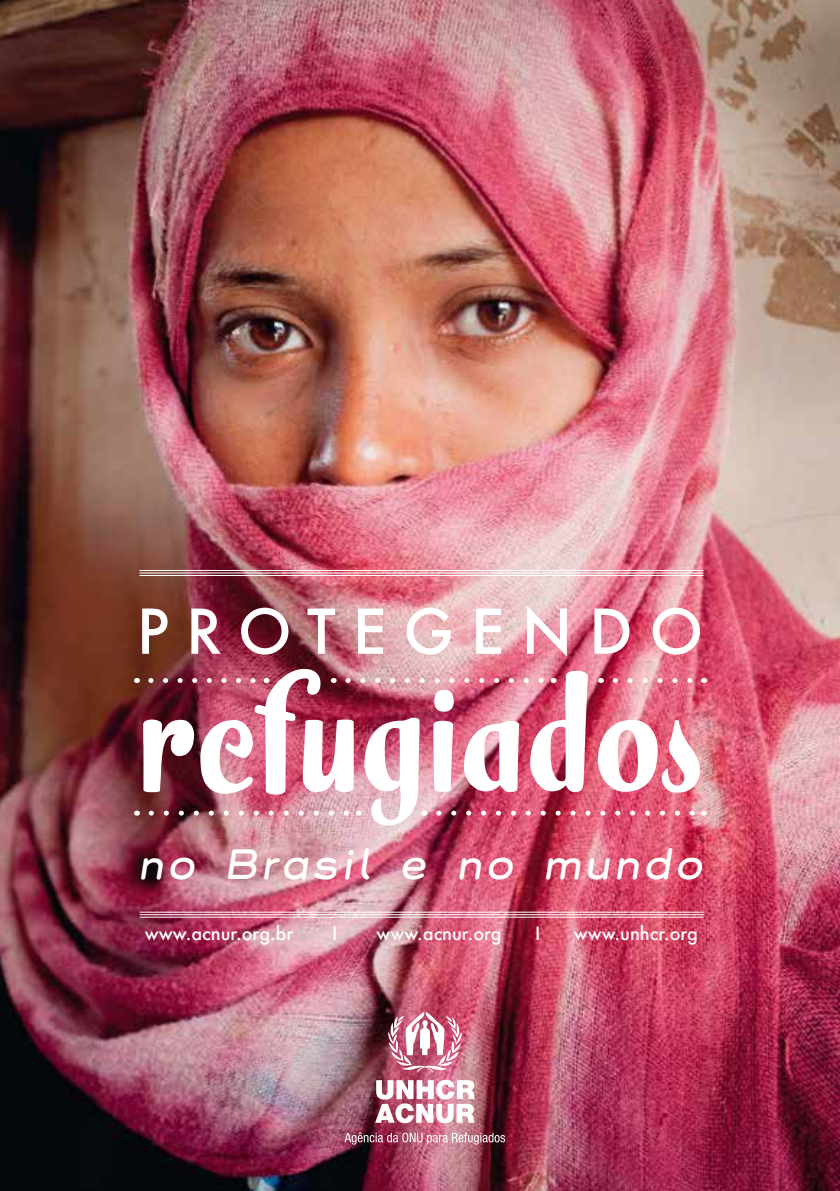
<style>
.page{position:relative;width:840px;height:1191px;background:#fff}
.page>*{position:absolute;margin:0;border:0;box-sizing:border-box;transform-origin:0 0}
.t1{font:148px "Milk Script Alternate";color:#fff}
.t2{font:500 60px "Futura";letter-spacing:.28em;color:#fff}
.t3{font:italic 38px "Grover";letter-spacing:.04em;color:#fff}
.t4{font:500 18px "Futura";color:#fff}
</style>
<div class="page">
<img style="left:0;top:0;width:839px;height:1191px">
<svg style="left:151px;top:810px;width:199px;height:5px"></svg>
<svg style="left:151px;top:678px;width:107px;height:5px"></svg>
<svg style="left:348px;top:678px;width:197px;height:5px"></svg>
<svg style="left:615px;top:678px;width:80px;height:5px"></svg>
<svg style="left:438px;top:810px;width:257px;height:5px"></svg>
<hr style="left:139px;top:911px;width:564px;height:1px;background:#fff">
<hr style="left:139px;top:914px;width:564px;height:1px;background:#fff">
<hr style="left:139px;top:916px;width:564px;height:1px;background:#fff">
<hr style="left:139px;top:570px;width:564px;height:1px;background:#fff">
<hr style="left:139px;top:572px;width:564px;height:1px;background:#fff">
<hr style="left:139px;top:575px;width:564px;height:1px;background:#fff">
<svg style="left:388px;top:1012px;width:73px;height:60px"></svg>
<svg style="left:375px;top:1079px;width:99px;height:44px"></svg>
<svg style="left:344px;top:1132px;width:161px;height:12px;background:#af7485"></svg>
<h2 class="t2" style="left:137px;top:590px;width:567px">PROTEGENDO</h2>
<h1 class="t1" style="left:136px;top:652px;width:568px">refugiados</h1>
<h3 class="t3" style="left:136px;top:839px;width:568px">no Brasil e no mundo</h3>
<p class="t4" style="left:145px;top:921px;width:150px">www.acnur.org.br</p>
<p class="t4" style="left:332px;top:921px;width:7px">I</p>
<p class="t4" style="left:376px;top:921px;width:126px">www.acnur.org</p>
<p class="t4" style="left:535px;top:921px;width:7px">I</p>
<p class="t4" style="left:573px;top:921px;width:126px">www.unhcr.org</p>
</div>
